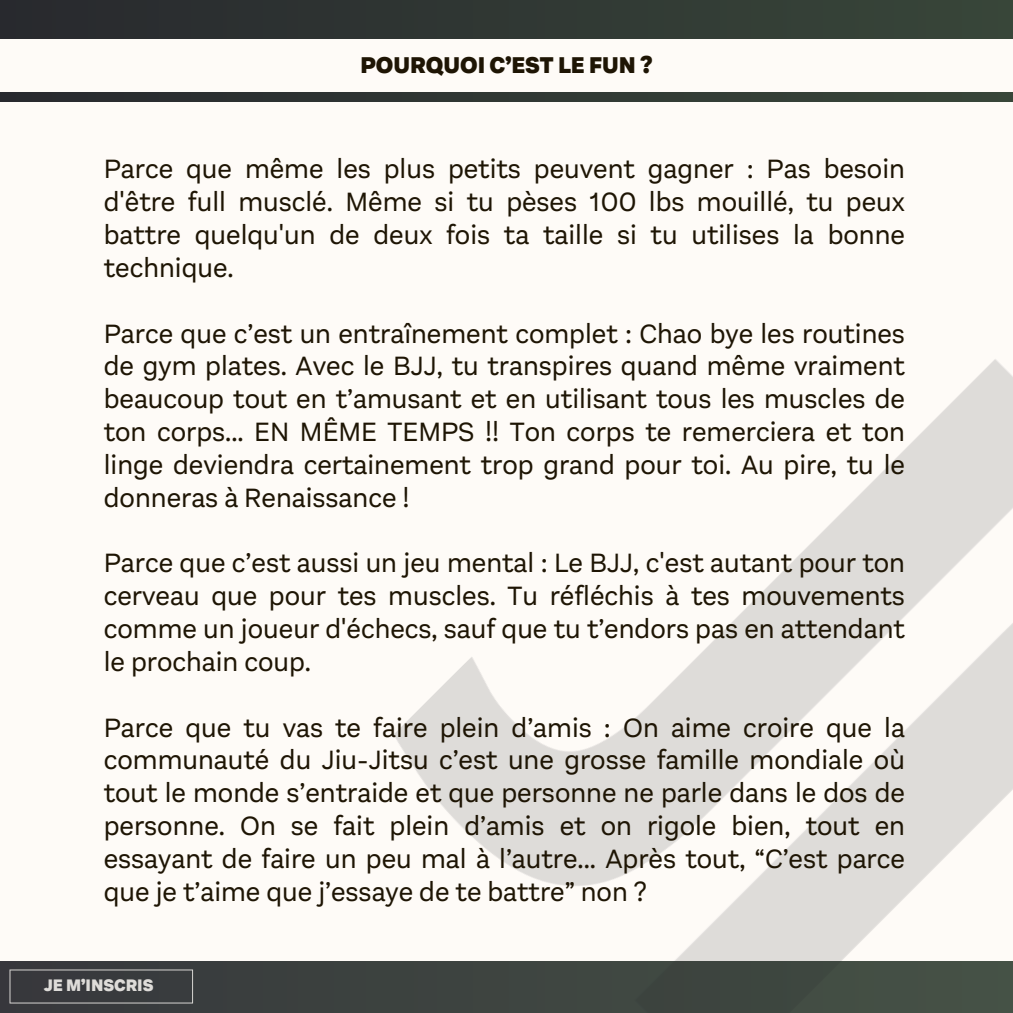
<style>
.page{position:relative;width:1013px;height:1013px;background:#fff}
.page>*{position:absolute;margin:0;border:0;box-sizing:border-box;transform-origin:0 0}
.t1{font:27.5px/32.8px "Aestetico";color:#1e1504;text-align:justify}
.t2{font:900 23.75px "Aestetico";color:#1e1504}
.t3{font:900 17.25px "Aestetico";color:#dedcd9}
</style>
<div class="page">
<div style="left:0;top:0;width:1012px;height:1012px;background:#fefbf7"></div>
<div style="left:0;top:0;width:1012px;height:39px;background:linear-gradient(to right,#28292e,#384639)"></div>
<div style="left:0;top:961px;width:1012px;height:51px;background:#3a3f3e"></div>
<img style="left:394px;top:359px;width:618px;height:653px">
<svg style="left:0;top:93px;width:1012px;height:9px;background:#2f3733"></svg>
<svg style="left:10px;top:969px;width:183px;height:34px"></svg>
<h1 class="t2" style="left:360px;top:50px;width:293px">POURQUOI C’EST LE FUN ?</h1>
<h2 class="t1" style="left:104px;top:153px;width:802px">Parce que même les plus petits peuvent gagner : Pas besoin d'être full musclé. Même si tu pèses 100 lbs mouillé, tu peux battre quelqu'un de deux fois ta taille si tu utilises la bonne technique.</h2>
<h1 class="t1" style="left:104px;top:317px;width:802px">Parce que c’est un entraînement complet : Chao bye les routines de gym plates. Avec le BJJ, tu transpires quand même vraiment beaucoup tout en t’amusant et en utilisant tous les muscles de ton corps... EN MÊME TEMPS !! Ton corps te remerciera et ton linge deviendra certainement trop grand pour toi. Au pire, tu le donneras à Renaissance !</h1>
<h1 class="t1" style="left:104px;top:547px;width:802px">Parce que c’est aussi un jeu mental : Le BJJ, c'est autant pour ton cerveau que pour tes muscles. Tu réfléchis à tes mouvements comme un joueur d'échecs, sauf que tu t’endors pas en attendant le prochain coup.</h1>
<h1 class="t1" style="left:104px;top:711px;width:802px">Parce que tu vas te faire plein d’amis : On aime croire que la communauté du Jiu-Jitsu c’est une grosse famille mondiale où tout le monde s’entraide et que personne ne parle dans le dos de personne. On se fait plein d’amis et on rigole bien, tout en essayant de faire un peu mal à l’autre... Après tout, “C’est parce que je t’aime que j’essaye de te battre” non ?</h1>
<p class="t3" style="left:44px;top:974px;width:111px">JE M’INSCRIS</p>
</div>
